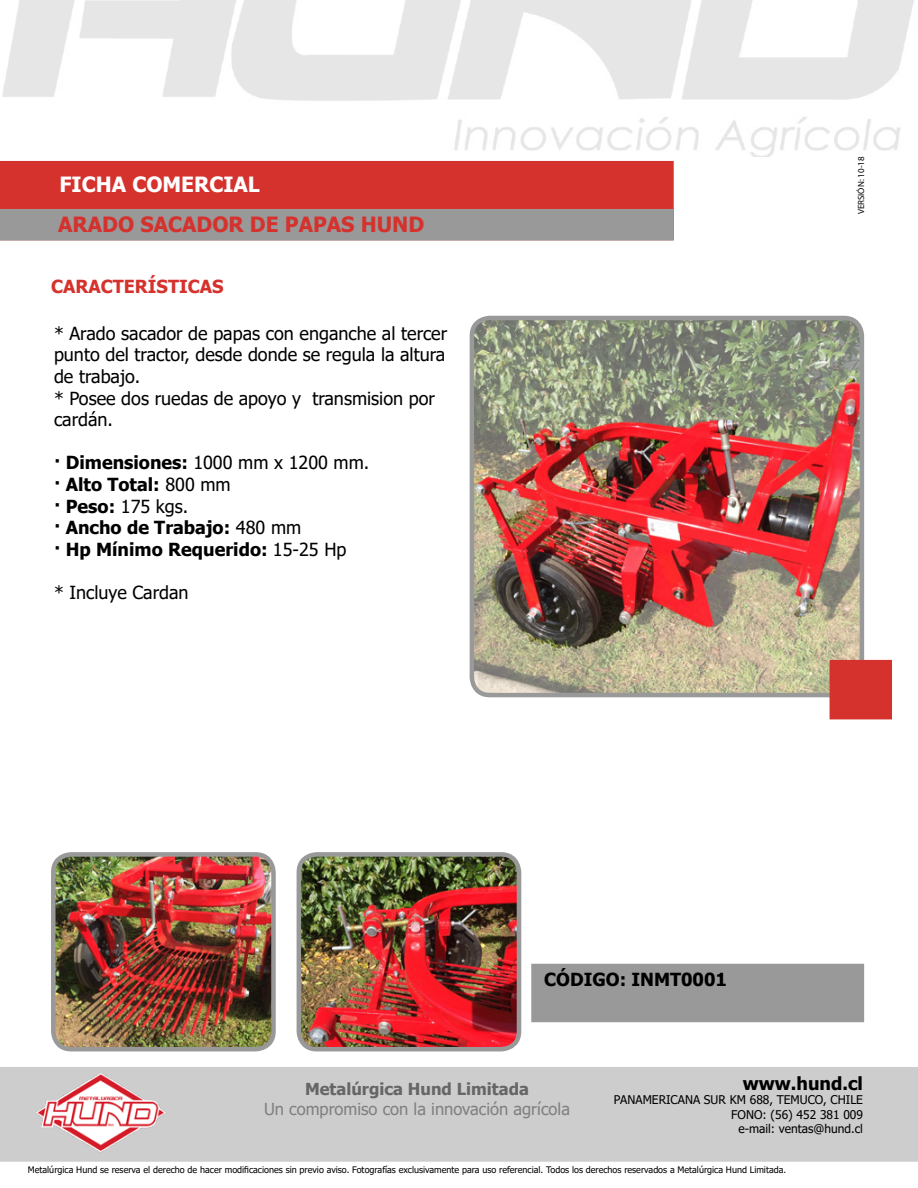
<style>
.page{position:relative;width:918px;height:1188px;background:#fff}
.page>*{position:absolute;margin:0;border:0;box-sizing:border-box;transform-origin:0 0}
.t1{font:700 21px "Tahoma";color:#d5322e}
.t2{font:700 21px "Tahoma";color:#fff}
.t3{font:18px/21.6px "Tahoma";color:#000}
.t4{font:700 18px "Tahoma";color:#000}
.t5{font:700 18px "Tahoma";color:#d5322e}
.t6{font:16.5px "Tahoma";color:#808080}
.t7{font:700 16.5px "Tahoma";color:#666}
.t8{font:12px "Tahoma";color:#000}
.t9{font:9px "Tahoma";color:#000}
.t10{font:9px "Myriad Pro";color:#000}
.s1{font-weight:700}
.s2{font-weight:400}
</style>
<div class="page">
<img style="left:472px;top:318px;width:387px;height:377px">
<div style="left:470px;top:316px;width:394px;height:381px;border:4px solid #999;border-radius:18px"></div>
<img style="left:56px;top:857px;width:215px;height:192px">
<div style="left:51px;top:852px;width:225px;height:199px;border:4px solid #999;border-radius:18px"></div>
<img style="left:3px;top:0;width:911px;height:157px">
<div style="left:0;top:1067px;width:918px;height:95px;background:#cdcdcd"></div>
<div style="left:830px;top:660px;width:62px;height:59px;background:#d5322e"></div>
<div style="left:0;top:151px;width:683px;height:99px;background:#fff"></div>
<div style="left:0;top:161px;width:674px;height:48px;background:#d5322e"></div>
<div style="left:0;top:209px;width:674px;height:32px;background:#999"></div>
<img style="left:19px;top:1067px;width:161px;height:95px">
<div style="left:531px;top:964px;width:333px;height:58px;background:#999"></div>
<img style="left:299px;top:857px;width:218px;height:192px">
<div style="left:297px;top:852px;width:224px;height:199px;border:4px solid #999;border-radius:18px"></div>
<p class="t2" style="left:59px;top:170px;width:202px">FICHA COMERCIAL</p>
<p class="t1" style="left:58px;top:210px;width:368px">ARADO SACADOR DE PAPAS HUND</p>
<p class="t5" style="left:51px;top:274px;width:174px">CARACTERÍSTICAS</p>
<p class="t3" style="left:54px;top:324px;width:395px">* Arado sacador de papas con enganche al tercer punto del tractor, desde donde se regula la altura de trabajo.<br>* Posee dos ruedas de apoyo y transmision por cardán.</p>
<p class="t3" style="left:54px;top:453px;width:317px"><span class="s1">· Dimensiones:</span> 1000 mm x 1200 mm.</p>
<p class="t4" style="left:54px;top:472px;width:178px">· Alto Total: <span class="s2">800 mm</span></p>
<p class="t3" style="left:54px;top:496px;width:136px"><span class="s1">· Peso:</span> 175 kgs.</p>
<p class="t4" style="left:54px;top:515px;width:249px">· Ancho de Trabajo: <span class="s2">480 mm</span></p>
<p class="t4" style="left:54px;top:537px;width:294px">· Hp Mínimo Requerido: <span class="s2">15-25 Hp</span></p>
<p class="t3" style="left:54px;top:583px;width:136px">* Incluye Cardan</p>
<p class="t10" style="left:856px;top:214px;width:60px;rotate:-90deg">VERSIÓN: 10-18</p>
<p class="t4" style="left:544px;top:967px;width:184px">CÓDIGO: INMT0001</p>
<p class="t4" style="left:743px;top:1071px;width:122px">www.hund.cl</p>
<p class="t8" style="left:614px;top:1092px;width:251px">PANAMERICANA SUR KM 688, TEMUCO, CHILE</p>
<p class="t8" style="left:731px;top:1106px;width:133px">FONO: (56) 452 381 009</p>
<p class="t8" style="left:738px;top:1121px;width:126px">e-mail: ventas@hund.cl</p>
<p class="t9" style="left:28px;top:1164px;width:760px">Metalúrgica Hund se reserva el derecho de hacer modificaciones sin previo aviso. Fotografías exclusivamente para uso referencial. Todos los derechos reservados a Metalúrgica Hund Limitada.</p>
<p class="t7" style="left:305px;top:1078px;width:225px">Metalúrgica Hund Limitada</p>
<p class="t6" style="left:264px;top:1098px;width:308px">Un compromiso con la innovación agrícola</p>
</div>
